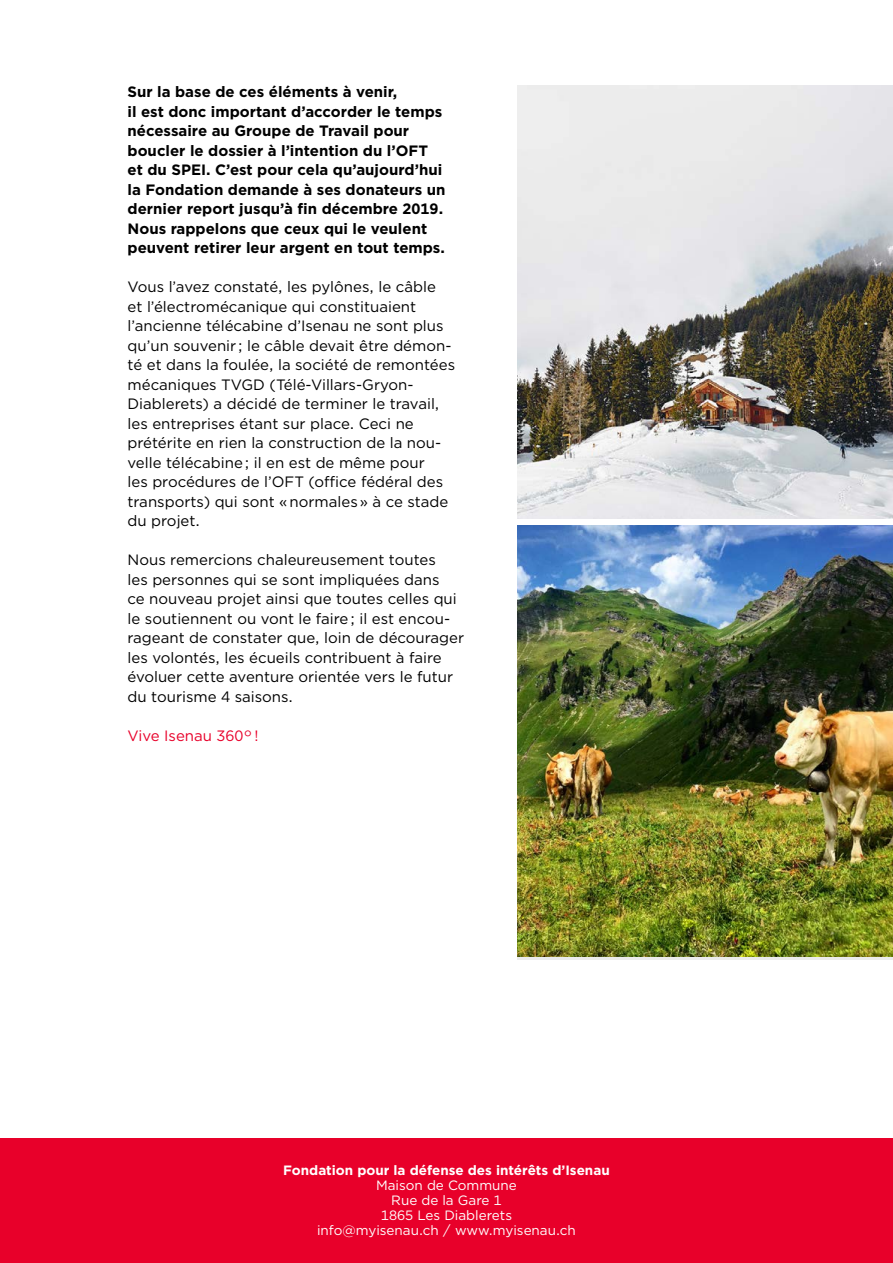
<style>
.page{position:relative;width:893px;height:1263px;background:#fff}
.page>*{position:absolute;margin:0;border:0;box-sizing:border-box;transform-origin:0 0}
.t1{font:15px/19.5px "Gotham";color:#000}
.t2{font:700 15px/19.5px "Gotham";color:#000}
.t3{font:15px "Gotham";color:#e8002a}
.t4{font:13.5px/15px "Gotham";color:#fff;text-align:center}
.t5{font:700 13.5px "Gotham";color:#fff}
</style>
<div class="page">
<div style="left:0;top:1138px;width:893px;height:125px;background:#e8002a"></div>
<img style="left:517px;top:85px;width:376px;height:433px">
<img style="left:517px;top:526px;width:376px;height:431px">
<p class="t2" style="left:128px;top:82px;width:319px">Sur la base de ces éléments à venir,<br>il est donc important d’accorder le temps nécessaire au Groupe de Travail pour boucler le dossier à l’intention du l’OFT et du SPEI. C’est pour cela qu’aujourd’hui la Fondation demande à ses donateurs un dernier report jusqu’à fin décembre 2019.<br>Nous rappelons que ceux qui le veulent peuvent retirer leur argent en tout temps.</p>
<p class="t1" style="left:128px;top:277px;width:329px">Vous l’avez constaté, les pylônes, le câble<br>et l’électromécanique qui constituaient l’ancienne télécabine d’Isenau ne sont plus qu’un souvenir ; le câble devait être démon&shy;té et dans la foulée, la société de remontées mécaniques TVGD (Télé-Villars-Gryon-Diablerets) a décidé de terminer le travail, les entreprises étant sur place. Ceci ne prétérite en rien la construction de la nou&shy;velle télécabine ; il en est de même pour<br>les procédures de l’OFT (office fédéral des transports) qui sont « normales » à ce stade du projet.</p>
<p class="t1" style="left:128px;top:550px;width:338px">Nous remercions chaleureusement toutes<br>les personnes qui se sont impliquées dans<br>ce nouveau projet ainsi que toutes celles qui le soutiennent ou vont le faire ; il est encou&shy;rageant de constater que, loin de décourager les volontés, les écueils contribuent à faire évoluer cette aventure orientée vers le futur du tourisme 4 saisons.</p>
<p class="t3" style="left:128px;top:726px;width:133px">Vive Isenau 360° !</p>
<p class="t5" style="left:283px;top:1162px;width:328px">Fondation pour la défense des intérêts d’Isenau</p>
<p class="t4" style="left:317px;top:1178px;width:260px">Maison de Commune<br>Rue de la Gare 1<br>1865 Les Diablerets<br>info@myisenau.ch / www.myisenau.ch</p>
</div>
